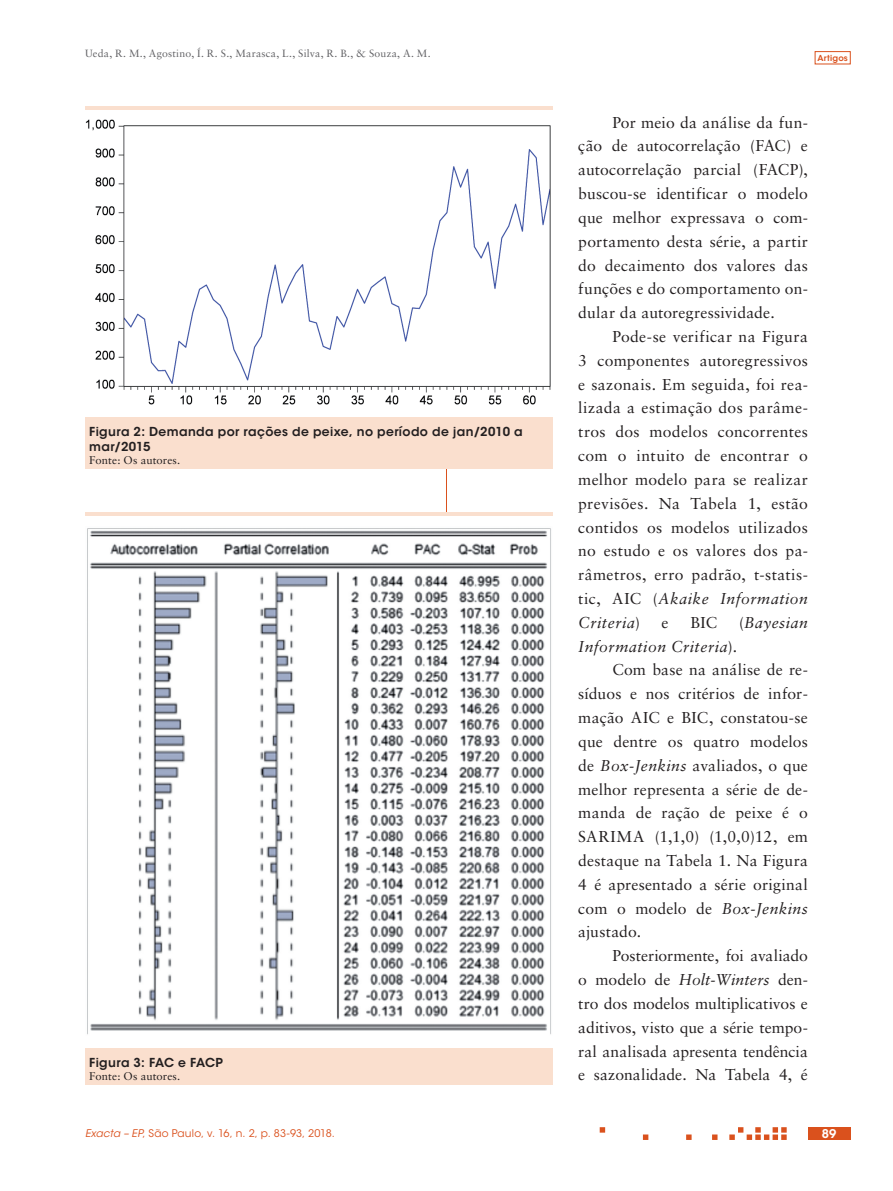
<style>
.page{position:relative;width:893px;height:1191px;background:#fff}
.page>*{position:absolute;margin:0;border:0;box-sizing:border-box;transform-origin:0 0}
.ex_Normal{font:15.75px/23.9px "Sabon LT Std";letter-spacing:.01em;color:#231f20;text-align:justify}
.ex_Normal-2{font:italic 15.75px "Sabon LT Std";letter-spacing:.03em;color:#231f20}
.ex_Tabela_-_titulo{font:600 12.3px/14.7px "ITC Avant Garde Std";letter-spacing:.03em;color:#231f20}
.t1{font:600 12px "ITC Avant Garde Std";color:#fff}
.ex_Tabela_-_nota{font:11.25px "Sabon LT Std";letter-spacing:.01em;color:#231f20}
.t2{font:10.5px "Sabon LT Std";letter-spacing:.025em;color:#636366}
.t3{font:10.5px "ITC Avant Garde Std";letter-spacing:.02em;color:#da511d}
.t4{font:600 8.25px "ITC Avant Garde Std";letter-spacing:.025em;color:#da511d}
.s1{font-style:italic}
.s2{font-style:normal}
</style>
<div class="page">
<hr style="left:446px;top:106px;width:1px;height:978px;background:#da511d">
<svg style="left:600px;top:1127px;width:187px;height:13px"></svg>
<div style="left:815px;top:51px;width:35px;height:13px;border:1px solid #da511d"></div>
<div style="left:808px;top:1127px;width:42px;height:13px;background:#da511d"></div>
<div style="left:85px;top:106px;width:468px;height:362px;background:#fadfce"></div>
<div style="left:85px;top:111px;width:468px;height:306px;background:#fff"></div>
<img style="left:85px;top:119px;width:466px;height:286px">
<div style="left:85px;top:512px;width:468px;height:572px;background:#fadfce"></div>
<div style="left:85px;top:516px;width:468px;height:531px;background:#fff"></div>
<img style="left:87px;top:528px;width:464px;height:507px">
<p class="t2" style="left:85px;top:47px;width:347px">Ueda, R. M., Agostino, Í. R. S., Marasca, L., Silva, R. B., &amp; Souza, A. M.</p>
<p class="ex_Tabela_-_titulo" style="left:89px;top:424px;width:435px">Figura 2: Demanda por rações de peixe, no período de jan/2010 a mar/2015</p>
<p class="ex_Tabela_-_nota" style="left:89px;top:453px;width:93px">Fonte: Os autores.</p>
<p class="ex_Tabela_-_titulo" style="left:89px;top:1055px;width:135px">Figura 3: FAC e FACP</p>
<p class="ex_Tabela_-_nota" style="left:89px;top:1069px;width:93px">Fonte: Os autores.</p>
<p class="t4" style="left:817px;top:53px;width:32px">Artigos</p>
<p class="ex_Normal" style="left:578px;top:110px;width:231px;text-indent:34px">Por meio da análise da fun&shy;ção de autocorrelação (FAC) e autocorrelação parcial (FACP), buscou-se identificar o modelo que melhor expressava o com&shy;portamento desta série, a partir do decaimento dos valores das funções e do comportamento on&shy;dular da autoregressividade.</p>
<p class="ex_Normal" style="left:578px;top:324px;width:231px;text-indent:34px">Pode-se verificar na Figura 3 componentes autoregressivos e sazonais. Em seguida, foi rea&shy;lizada a estimação dos parâme&shy;tros dos modelos concorrentes com o intuito de encontrar o melhor modelo para se realizar previsões. Na Tabela 1, estão contidos os modelos utilizados no estudo e os valores dos pa&shy;râmetros, erro padrão, t-statis&shy;tic, AIC (<span class="s1">Akaike Information Criteria</span>)</p>
<p class="ex_Normal" style="left:662px;top:610px;width:8px">e</p>
<p class="ex_Normal" style="left:690px;top:610px;width:28px">BIC</p>
<p class="ex_Normal-2" style="left:739px;top:613px;width:70px"><span class="s2">(</span>Bayesian</p>
<p class="ex_Normal-2" style="left:578px;top:637px;width:160px">Information Criteria<span class="s2">).</span></p>
<p class="ex_Normal" style="left:578px;top:658px;width:231px;text-indent:34px">Com base na análise de re&shy;síduos e nos critérios de infor&shy;mação AIC e BIC, constatou-se que dentre os quatro modelos de <span class="s1">Box-Jenkins</span> avaliados, o que melhor representa a série de de&shy;manda de ração de peixe é o SARIMA (1,1,0) (1,0,0)12, em destaque na Tabela 1. Na Figura 4 é apresentado a série original com o modelo de <span class="s1">Box-Jenkins </span>ajustado.</p>
<p class="ex_Normal" style="left:578px;top:943px;width:231px;text-indent:34px">Posteriormente, foi avaliado o modelo de <span class="s1">Holt-Winters</span> den&shy;tro dos modelos multiplicativos e aditivos, visto que a série tempo&shy;ral analisada apresenta tendência e sazonalidade. Na Tabela 4, é</p>
<p class="t3" style="left:85px;top:1127px;width:251px"><span class="s1">Exacta – EP</span>, São Paulo, v. 16, n. 2, p. 83-93, 2018.</p>
<p class="t1" style="left:822px;top:1126px;width:16px">89</p>
</div>
